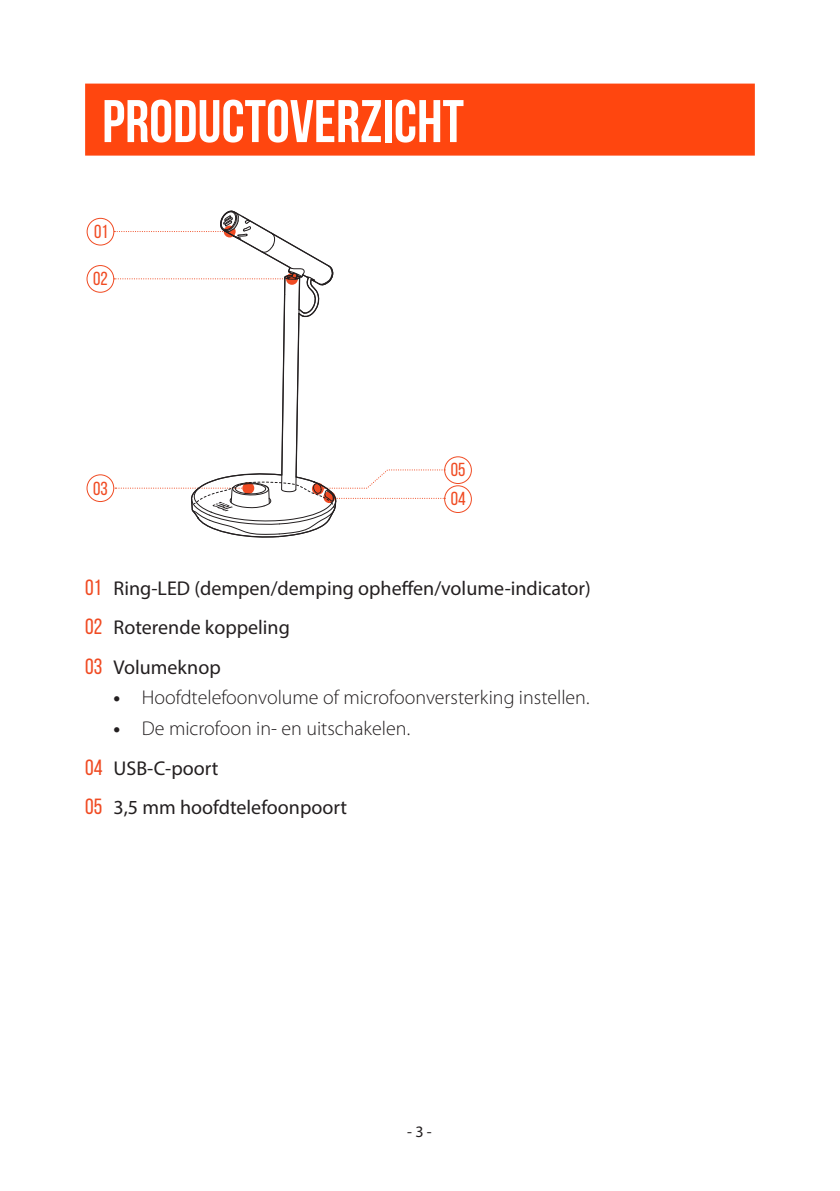
<style>
.page{position:relative;width:840px;height:1191px;background:#fff}
.page>*{position:absolute;margin:0;border:0;box-sizing:border-box;transform-origin:0 0}
.Title1{font:700 60px "Bebas Neue";color:#fff}
.t1{font:20px "Myriad Pro";color:#231f20}
.t2{font:300 20px "Myriad Pro";color:#231f20}
.t3{font:18.8px "Bebas Neue";color:#f04b23}
.t4{font:16px "Myriad Pro";color:#231f20}
.s1{font-family:"Bebas Neue";font-size:22px;color:#f04b23}
.s2{font-weight:700}
</style>
<div class="page">
<div style="left:85px;top:84px;width:669px;height:72px;background:#ff460f"></div>
<svg style="left:114px;top:210px;width:331px;height:328px"></svg>
<div style="left:87px;top:218px;width:27px;height:27px;border:1px solid #f04b23;border-radius:50%"></div>
<div style="left:87px;top:265px;width:27px;height:27px;border:1px solid #f04b23;border-radius:50%"></div>
<div style="left:87px;top:474px;width:27px;height:28px;border:1px solid #f04b23;border-radius:50%"></div>
<div style="left:444px;top:485px;width:27px;height:28px;border:1px solid #f04b23;border-radius:50%"></div>
<div style="left:444px;top:456px;width:27px;height:28px;border:1px solid #f04b23;border-radius:50%"></div>
<p class="Title1" style="left:102px;top:88px;width:363px">PRODUCTOVERZICHT</p>
<p class="t3" style="left:94px;top:221px;width:15px">01</p>
<p class="t3" style="left:93px;top:268px;width:16px">02</p>
<p class="t3" style="left:93px;top:478px;width:16px">03</p>
<p class="t3" style="left:450px;top:460px;width:16px">05</p>
<p class="t3" style="left:450px;top:489px;width:16px">04</p>
<p class="t1" style="left:85px;top:576px;width:507px"><span class="s1">01</span> Ring-LED (dempen/demping opheffen/volume-indicator)</p>
<p class="t1" style="left:85px;top:615px;width:206px"><span class="s1">02</span> Roterende koppeling</p>
<p class="t1" style="left:85px;top:654px;width:137px"><span class="s1">03</span> Volumeknop</p>
<p class="t2" style="left:113px;top:686px;width:477px"><span class="s2">•</span> Hoofdtelefoonvolume of microfoonversterking instellen.</p>
<p class="t2" style="left:113px;top:717px;width:298px"><span class="s2">•</span> De microfoon in- en uitschakelen.</p>
<p class="t1" style="left:85px;top:755px;width:135px"><span class="s1">04</span> USB-C-poort</p>
<p class="t1" style="left:85px;top:795px;width:263px"><span class="s1">05</span> 3,5 mm hoofdtelefoonpoort</p>
<p class="t4" style="left:407px;top:1122px;width:26px">- 3 -</p>
</div>
